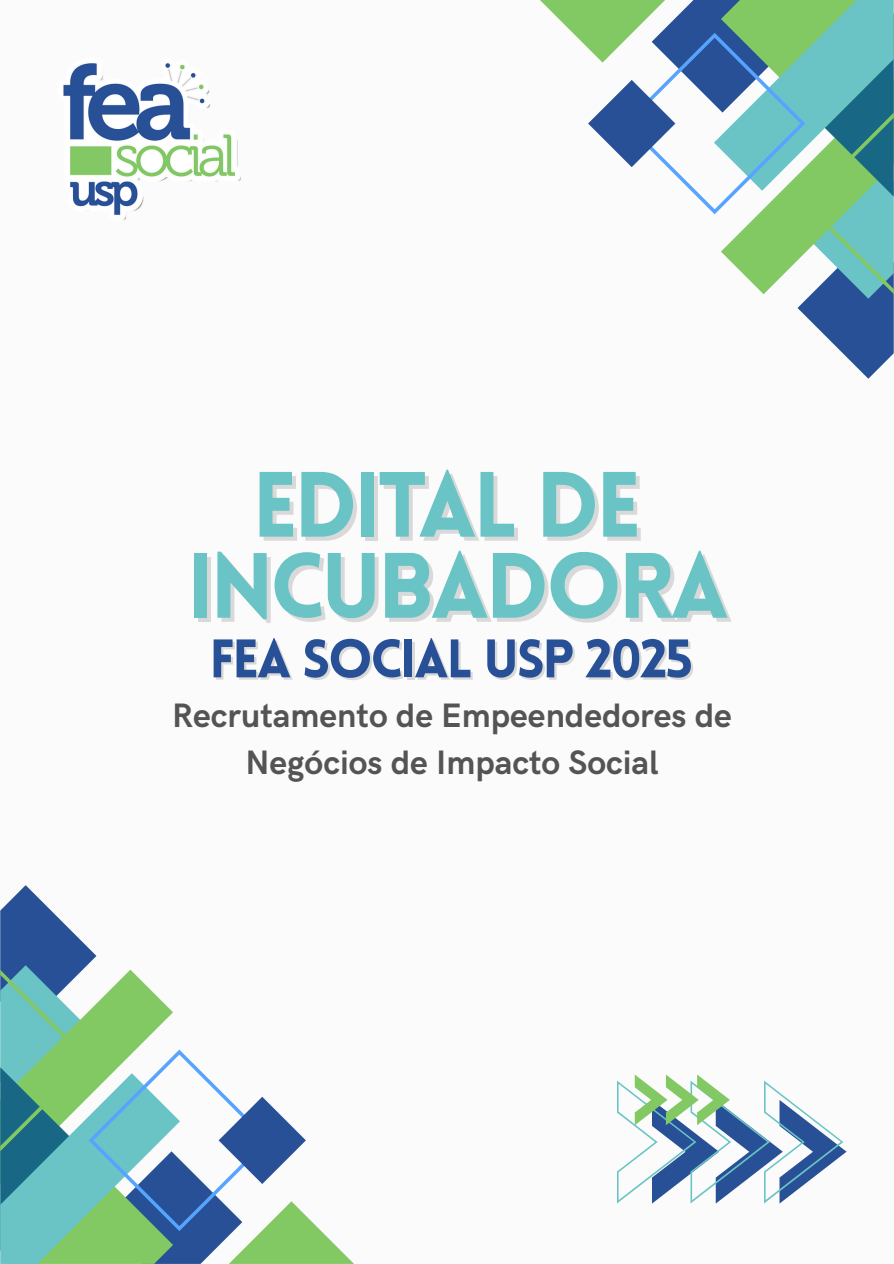
<style>
.page{position:relative;width:894px;height:1264px;background:#fff}
.page>*{position:absolute;margin:0;border:0;box-sizing:border-box;transform-origin:0 0}
.t1{font:900 90.45px "Lovelo";letter-spacing:-.04em;color:#6ac4c6}
.t2{font:900 52.95px "Lovelo";letter-spacing:-.04em;color:#285096}
.t3{font:700 34.05px/47px "HK Grotesk";color:#545454;text-align:center}
</style>
<div class="page">
<div style="left:0;top:0;width:893px;height:1263px;background:#fbfbfb"></div>
<svg style="left:540px;top:0;width:353px;height:378px"></svg>
<svg style="left:0;top:885px;width:353px;height:378px"></svg>
<img style="left:63px;top:63px;width:178px;height:157px">
<svg style="left:617px;top:1074px;width:229px;height:129px"></svg>
<p class="t1" style="left:252px;top:469px;width:391px">EDITAL DE</p>
<h1 class="t1" style="left:186px;top:550px;width:544px">INCUBADORA</h1>
<h2 class="t2" style="left:209px;top:637px;width:485px">FEA SOCIAL USP 2025</h2>
<p class="t3" style="left:172px;top:693px;width:561px">Recrutamento de Empeendedores de<br>Negócios de Impacto Social</p>
</div>
